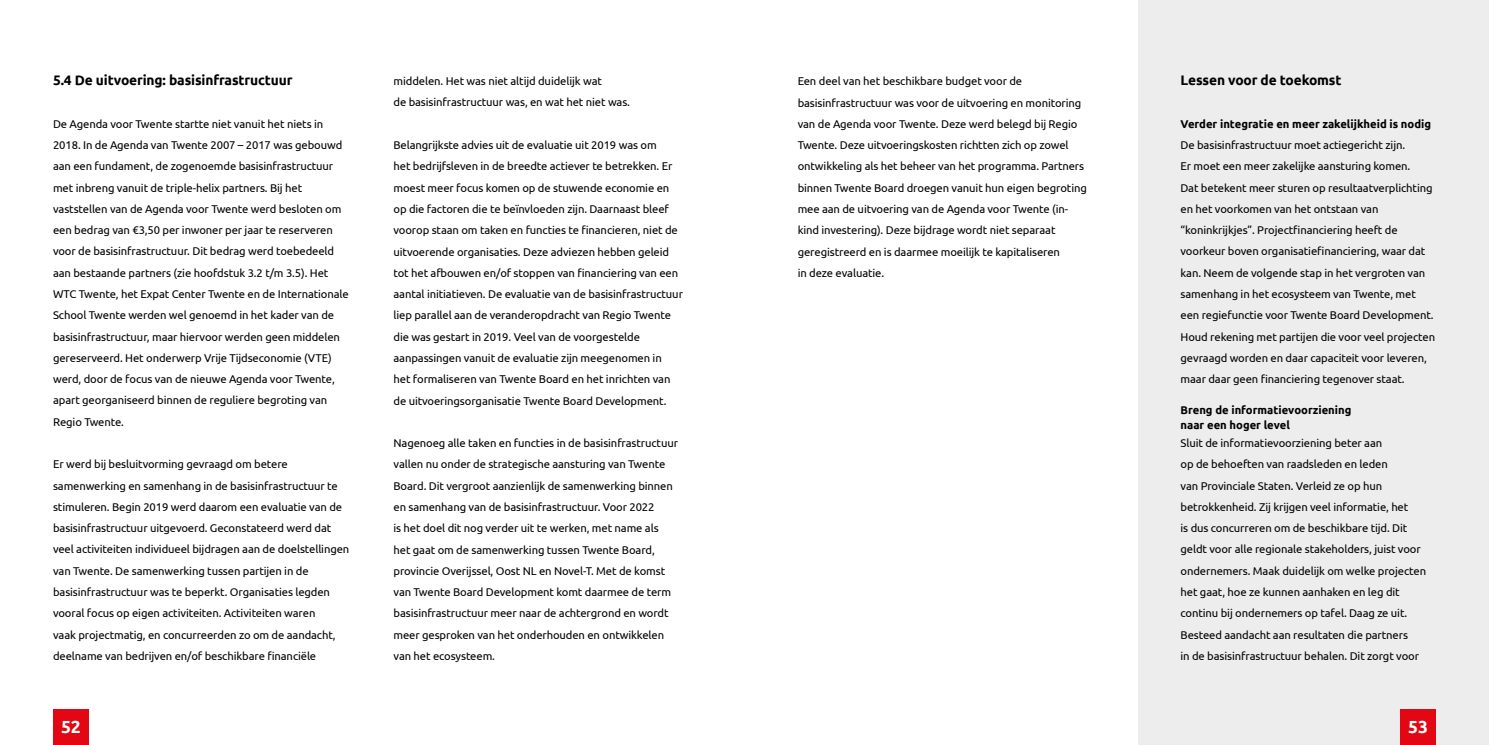
<style>
.page{position:relative;width:1489px;height:745px;background:#fff}
.page>*{position:absolute;margin:0;border:0;box-sizing:border-box;transform-origin:0 0}
.t1{font:700 17.5px "Ubuntu";color:#fff}
.t2{font:700 13.75px "Ubuntu";letter-spacing:-.01em;color:#000}
.t3{font:11.25px/21.2px "Ubuntu";letter-spacing:-.01em;color:#000}
.t4{font:700 11.25px/15px "Ubuntu";color:#000}
</style>
<div class="page">
<div style="left:53px;top:708px;width:36px;height:36px;background:#e30613"></div>
<div style="left:1137px;top:0;width:351px;height:744px;background:#ededed"></div>
<div style="left:1400px;top:708px;width:35px;height:36px;background:#e30613"></div>
<p class="t2" style="left:53px;top:72px;width:241px">5.4 De uitvoering: basisinfrastructuur</p>
<p class="t3" style="left:53px;top:113px;width:297px">De Agenda voor Twente startte niet vanuit het niets in 2018. In de Agenda van Twente 2007 – 2017 was gebouwd aan een fundament, de zogenoemde basisinfrastructuur met inbreng vanuit de triple-helix partners. Bij het vaststellen van de Agenda voor Twente werd besloten om een bedrag van €3,50 per inwoner per jaar te reserveren voor de basisinfrastructuur. Dit bedrag werd toebedeeld aan bestaande partners (zie hoofdstuk 3.2 t/m 3.5). Het WTC Twente, het Expat Center Twente en de Internationale School Twente werden wel genoemd in het kader van de basisinfrastructuur, maar hiervoor werden geen middelen gereserveerd. Het onderwerp Vrije Tijdseconomie (VTE) werd, door de focus van de nieuwe Agenda voor Twente, apart georganiseerd binnen de reguliere begroting van Regio Twente.</p>
<p class="t3" style="left:53px;top:453px;width:298px">Er werd bij besluitvorming gevraagd om betere samenwerking en samenhang in de basisinfrastructuur te stimuleren. Begin 2019 werd daarom een evaluatie van de basisinfrastructuur uitgevoerd. Geconstateerd werd dat veel activiteiten individueel bijdragen aan de doelstellingen van Twente. De samenwerking tussen partijen in de basisinfrastructuur was te beperkt. Organisaties legden vooral focus op eigen activiteiten. Activiteiten waren<br>vaak projectmatig, en concurreerden zo om de aandacht, deelname van bedrijven en/of beschikbare financiële</p>
<h1 class="t1" style="left:61px;top:716px;width:21px">52</h1>
<p class="t3" style="left:393px;top:70px;width:238px">middelen. Het was niet altijd duidelijk wat<br>de basisinfrastructuur was, en wat het niet was.</p>
<p class="t3" style="left:393px;top:134px;width:291px">Belangrijkste advies uit de evaluatie uit 2019 was om<br>het bedrijfsleven in de breedte actiever te betrekken. Er moest meer focus komen op de stuwende economie en op die factoren die te beïnvloeden zijn. Daarnaast bleef voorop staan om taken en functies te financieren, niet de uitvoerende organisaties. Deze adviezen hebben geleid tot het afbouwen en/of stoppen van financiering van een aantal initiatieven. De evaluatie van de basisinfrastructuur liep parallel aan de veranderopdracht van Regio Twente die was gestart in 2019. Veel van de voorgestelde aanpassingen vanuit de evaluatie zijn meegenomen in<br>het formaliseren van Twente Board en het inrichten van de uitvoeringsorganisatie Twente Board Development.</p>
<p class="t3" style="left:393px;top:432px;width:286px">Nagenoeg alle taken en functies in de basisinfrastructuur vallen nu onder de strategische aansturing van Twente Board. Dit vergroot aanzienlijk de samenwerking binnen en samenhang van de basisinfrastructuur. Voor 2022<br>is het doel dit nog verder uit te werken, met name als het gaat om de samenwerking tussen Twente Board, provincie Overijssel, Oost NL en Novel-T. Met de komst van Twente Board Development komt daarmee de term basisinfrastructuur meer naar de achtergrond en wordt meer gesproken van het onderhouden en ontwikkelen van het ecosysteem.</p>
<p class="t3" style="left:797px;top:70px;width:291px">Een deel van het beschikbare budget voor de basisinfrastructuur was voor de uitvoering en monitoring van de Agenda voor Twente. Deze werd belegd bij Regio Twente. Deze uitvoeringskosten richtten zich op zowel ontwikkeling als het beheer van het programma. Partners binnen Twente Board droegen vanuit hun eigen begroting mee aan de uitvoering van de Agenda voor Twente (in&shy;kind investering). Deze bijdrage wordt niet separaat geregistreerd en is daarmee moeilijk te kapitaliseren<br>in deze evaluatie.</p>
<p class="t2" style="left:1180px;top:72px;width:162px">Lessen voor de toekomst</p>
<p class="t4" style="left:1180px;top:116px;width:252px">Verder integratie en meer zakelijkheid is nodig</p>
<p class="t3" style="left:1180px;top:134px;width:256px">De basisinfrastructuur moet actiegericht zijn.<br>Er moet een meer zakelijke aansturing komen.<br>Dat betekent meer sturen op resultaatverplichting en het voorkomen van het ontstaan van “koninkrijkjes”. Projectfinanciering heeft de voorkeur boven organisatiefinanciering, waar dat kan. Neem de volgende stap in het vergroten van samenhang in het ecosysteem van Twente, met een regiefunctie voor Twente Board Development.<br>Houd rekening met partijen die voor veel projecten gevraagd worden en daar capaciteit voor leveren, maar daar geen financiering tegenover staat.</p>
<p class="t4" style="left:1180px;top:402px;width:172px">Breng de informatievoorziening naar een hoger level</p>
<p class="t3" style="left:1180px;top:432px;width:247px">Sluit de informatievoorziening beter aan<br>op de behoeften van raadsleden en leden<br>van Provinciale Staten. Verleid ze op hun betrokkenheid. Zij krijgen veel informatie, het<br>is dus concurreren om de beschikbare tijd. Dit geldt voor alle regionale stakeholders, juist voor ondernemers. Maak duidelijk om welke projecten het gaat, hoe ze kunnen aanhaken en leg dit continu bij ondernemers op tafel. Daag ze uit.<br>Besteed aandacht aan resultaten die partners<br>in de basisinfrastructuur behalen. Dit zorgt voor</p>
<h1 class="t1" style="left:1407px;top:716px;width:21px">53</h1>
</div>
